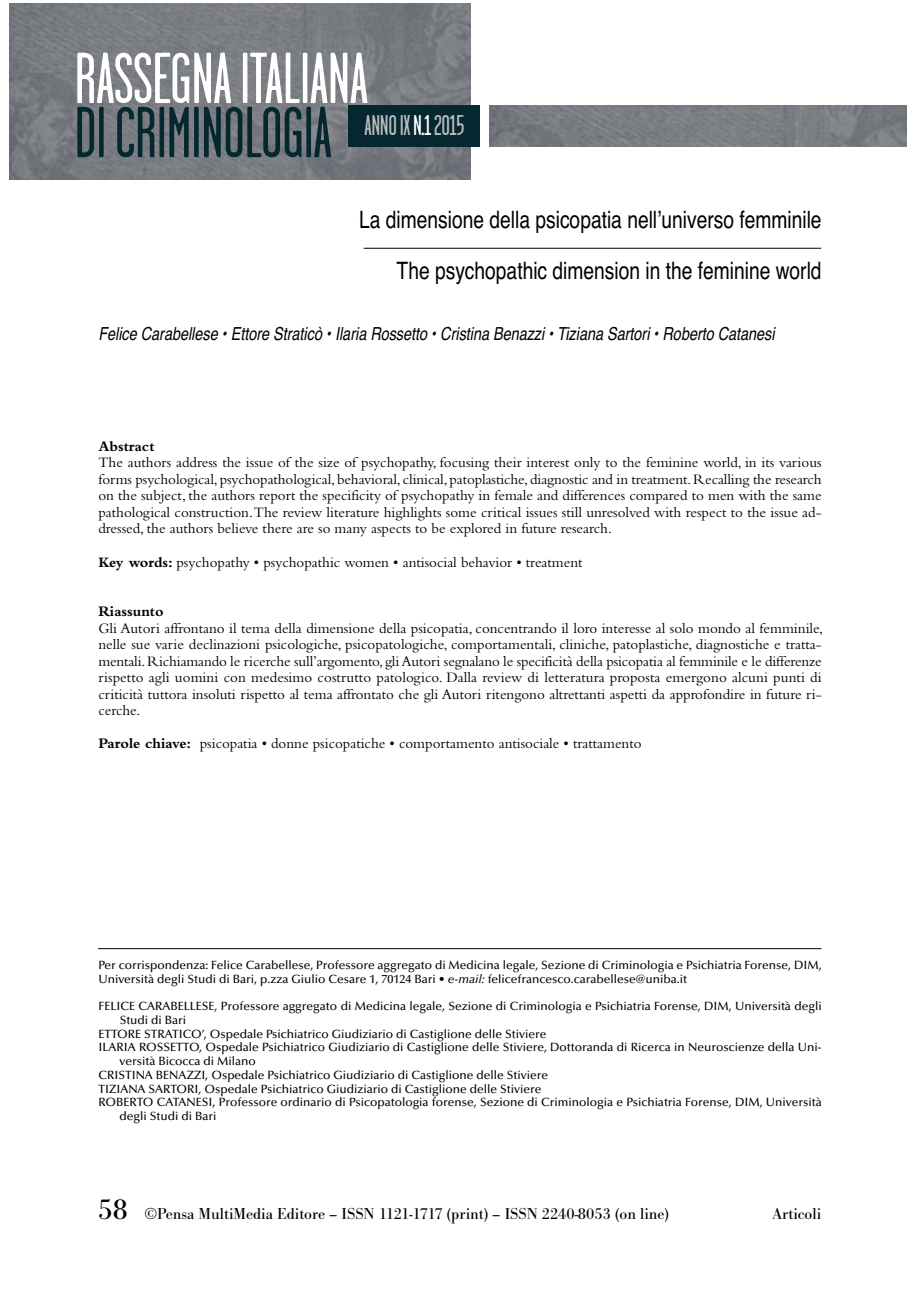
<style>
.page{position:relative;width:919px;height:1289px;background:#fff}
.page>*{position:absolute;margin:0;border:0;box-sizing:border-box;transform-origin:0 0}
.t1{font:28.5px "Garage Gothic";letter-spacing:-.015em;color:#bdbdbd}
.t2{font:24px/51px "Helvetica";color:#000;text-align:right;scale:.8 1}
.t3{font:italic 18px "Helvetica";color:#000;scale:.8 1}
.t4{font:16.5px "Bodoni Antiqua T";color:#000}
.t5{font:15px/16.5px "Bembo";color:#000;text-align:justify}
.t6{font:700 15px "Bembo";color:#000}
.t7{font:500 12px/13.8px "Optima";color:#000}
.s1{color:#fff}
.s2{font-weight:700}
.s3{font-style:italic}
.s4{font-size:30px}
</style>
<div class="page">
<img style="left:489px;top:105px;width:417px;height:41px">
<img style="left:9px;top:4px;width:461px;height:175px">
<svg style="left:77px;top:52px;width:290px;height:105px"></svg>
<div style="left:348px;top:105px;width:131px;height:41px;background:#052730"></div>
<hr style="left:363px;top:248px;width:458px;height:1px;background:#000">
<hr style="left:98px;top:948px;width:723px;height:1px;background:#000">
<h1 class="t1" style="left:364px;top:109px;width:101px">ANNOIX<span class="s1">N.1</span>2015</h1>
<h2 class="t2" style="left:359px;top:195px;width:579px">La dimensione della psicopatia nell’universo femminile<br>The psychopathic dimension in the feminine world</h2>
<p class="t3" style="left:98px;top:323px;width:846px">Felice Carabellese • Ettore Straticò • Ilaria Rossetto • Cristina Benazzi • Tiziana Sartori • Roberto Catanesi</p>
<p class="t6" style="left:98px;top:441px;width:58px">Abstract</p>
<p class="t5" style="left:98px;top:456px;width:724px">The authors address the issue of the size of psychopathy, focusing their interest only to the feminine world, in its various forms psychological, psychopathological, behavioral, clinical, patoplastiche, diagnostic and in treatment.Recalling the research on the subject, the authors report the specificity of psychopathy in female and differences compared to men with the same pathological construction.The review literature highlights some critical issues still unresolved with respect to the issue ad&shy;dressed, the authors believe there are so many aspects to be explored in future research.</p>
<p class="t5" style="left:98px;top:555px;width:485px"><span class="s2">Key words:</span> psychopathy • psychopathic women • antisocial behavior • treatment</p>
<p class="t6" style="left:98px;top:606px;width:67px">Riassunto</p>
<p class="t5" style="left:98px;top:621px;width:726px">Gli Autori affrontano il tema della dimensione della psicopatia, concentrando il loro interesse al solo mondo al femminile, nelle sue varie declinazioni psicologiche, psicopatologiche, comportamentali, cliniche, patoplastiche, diagnostiche e tratta&shy;mentali.Richiamando le ricerche sull’argomento, gliAutori segnalano le specificità della psicopatia al femminile e le differenze rispetto agli uomini con medesimo costrutto patologico. Dalla review di letteratura proposta emergono alcuni punti di criticità tuttora insoluti rispetto al tema affrontato che gli Autori ritengono altrettanti aspetti da approfondire in future ri&shy;cerche.</p>
<p class="t5" style="left:98px;top:736px;width:544px"><span class="s2">Parole chiave:</span> psicopatia • donne psicopatiche • comportamento antisociale • trattamento</p>
<p class="t7" style="left:98px;top:959px;width:724px">Per corrispondenza: Felice Carabellese, Professore aggregato di Medicina legale, Sezione di Criminologia e Psichiatria Forense, DIM,<br>Università degli Studi di Bari, p.zza Giulio Cesare 1, 70124 Bari • <span class="s3">e-mail:</span> felicefrancesco.carabellese@uniba.it</p>
<p class="t7" style="left:98px;top:1000px;width:724px">FELICE CARABELLESE, Professore aggregato di Medicina legale, Sezione di Criminologia e Psichiatria Forense, DIM, Università degli</p>
<p class="t7" style="left:120px;top:1014px;width:68px">Studi di Bari</p>
<p class="t7" style="left:98px;top:1027px;width:449px">ETTORE STRATICO’, Ospedale Psichiatrico Giudiziario di Castiglione delle Stiviere</p>
<p class="t7" style="left:98px;top:1041px;width:724px">ILARIA ROSSETTO, Ospedale Psichiatrico Giudiziario di Castiglione delle Stiviere, Dottoranda di Ricerca in Neuroscienze della Uni-</p>
<p class="t7" style="left:120px;top:1055px;width:137px">versità Bicocca di Milano</p>
<p class="t7" style="left:98px;top:1069px;width:451px">CRISTINA BENAZZI, Ospedale Psichiatrico Giudiziario di Castiglione delle Stiviere</p>
<p class="t7" style="left:98px;top:1082px;width:444px">TIZIANA SARTORI, Ospedale Psichiatrico Giudiziario di Castiglione delle Stiviere</p>
<p class="t7" style="left:98px;top:1096px;width:724px">ROBERTO CATANESI, Professore ordinario di Psicopatologia forense, Sezione di Criminologia e Psichiatria Forense, DIM, Università</p>
<p class="t7" style="left:120px;top:1110px;width:98px">degli Studi di Bari</p>
<p class="t4" style="left:98px;top:1203px;width:572px"><span class="s4">58</span> ©Pensa MultiMedia Editore – ISSN 1121-1717 (print) – ISSN 2240-8053 (on line)</p>
<p class="t4" style="left:772px;top:1203px;width:50px">Articoli</p>
</div>
